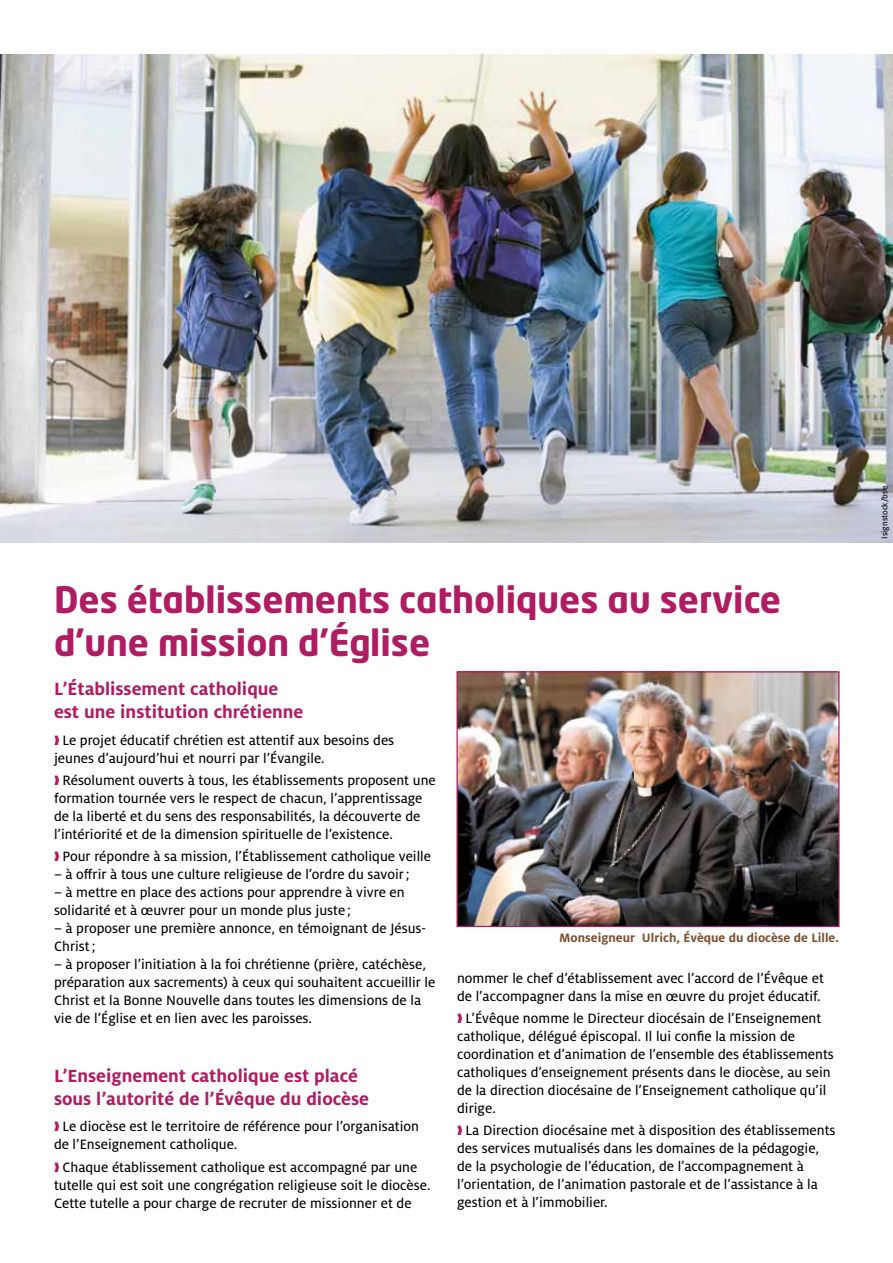
<style>
.page{position:relative;width:893px;height:1263px;background:#fff}
.page>*{position:absolute;margin:0;border:0;box-sizing:border-box;transform-origin:0 0}
.t1{font:700 36px/43.2px "Neo Tech";color:#af1c62}
.t2{font:700 19.5px/23.4px "Milo OT";color:#af1c62}
.t3{font:15px/18px "Milo OT Text";color:#000}
.t4{font:700 13.5px "Milo OT";color:#7f502f}
.t5{font:9px "Milo OT Text";color:#000}
.s1{color:#af1c62}
</style>
<div class="page">
<img style="left:0;top:54px;width:893px;height:488px">
<img style="left:458px;top:673px;width:380px;height:252px">
<div style="left:456px;top:671px;width:384px;height:256px;border:1px solid #af1c62"></div>
<h1 class="t1" style="left:54px;top:577px;width:729px">Des établissements catholiques au service d’une mission d’Église</h1>
<h2 class="t2" style="left:54px;top:677px;width:251px">L’Établissement catholique est une institution chrétienne</h2>
<p class="t3" style="left:54px;top:731px;width:342px"><span class="s1">→</span> Le projet éducatif chrétien est attentif aux besoins des jeunes d’aujourd’hui et nourri par l’Évangile.</p>
<p class="t3" style="left:54px;top:771px;width:383px"><span class="s1">→</span> Résolument ouverts à tous, les établissements proposent une formation tournée vers le respect de chacun, l’apprentissage de la liberté et du sens des responsabilités, la découverte de l’intériorité et de la dimension spirituelle de l’existence.</p>
<p class="t3" style="left:54px;top:847px;width:379px"><span class="s1">→</span> Pour répondre à sa mission, l’Établissement catholique veille</p>
<p class="t3" style="left:54px;top:865px;width:357px">– à offrir à tous une culture religieuse de l’ordre du savoir;</p>
<p class="t3" style="left:54px;top:883px;width:352px">– à mettre en place des actions pour apprendre à vivre en solidarité et à œuvrer pour un monde plus juste ;</p>
<p class="t3" style="left:54px;top:919px;width:374px">– à proposer une première annonce, en témoignant de Jésus-<br>Christ;</p>
<p class="t3" style="left:54px;top:955px;width:383px">– à proposer l’initiation à la foi chrétienne (prière, catéchèse, préparation aux sacrements) à ceux qui souhaitent accueillir le Christ et la Bonne Nouvelle dans toutes les dimensions de la vie de l’Église et en lien avec les paroisses.</p>
<p class="t4" style="left:559px;top:930px;width:281px">Monseigneur Ulrich, Évèque du diocèse de Lille.</p>
<p class="t3" style="left:457px;top:969px;width:368px">nommer le chef d’établissement avec l’accord de l’Évêque et de l’accompagner dans la mise en œuvre du projet éducatif.</p>
<p class="t3" style="left:457px;top:1009px;width:378px"><span class="s1">→</span> L’Évêque nomme le Directeur diocésain de l’Enseignement catholique, délégué épiscopal. Il lui confie la mission de coordination et d’animation de l’ensemble des établissements catholiques d’enseignement présents dans le diocèse, au sein de la direction diocésaine de l’Enseignement catholique qu’il dirige.</p>
<p class="t3" style="left:457px;top:1122px;width:380px"><span class="s1">→</span> La Direction diocésaine met à disposition des établissements des services mutualisés dans les domaines de la pédagogie, de la psychologie de l’éducation, de l’accompagnement à l’orientation, de l’animation pastorale et de l’assistance à la gestion et à l’immobilier.</p>
<h2 class="t2" style="left:54px;top:1064px;width:317px">L’Enseignement catholique est placé sous l’autorité de l’Évêque du diocèse</h2>
<p class="t3" style="left:54px;top:1118px;width:366px"><span class="s1">→</span> Le diocèse est le territoire de référence pour l’organisation de l’Enseignement catholique.</p>
<p class="t3" style="left:54px;top:1158px;width:378px"><span class="s1">→</span> Chaque établissement catholique est accompagné par une tutelle qui est soit une congrégation religieuse soit le diocèse.<br>Cette tutelle a pour charge de recruter de missionner et de</p>
<p class="t5" style="left:880px;top:539px;width:54px;rotate:-90deg">Isignstock/bse</p>
</div>
